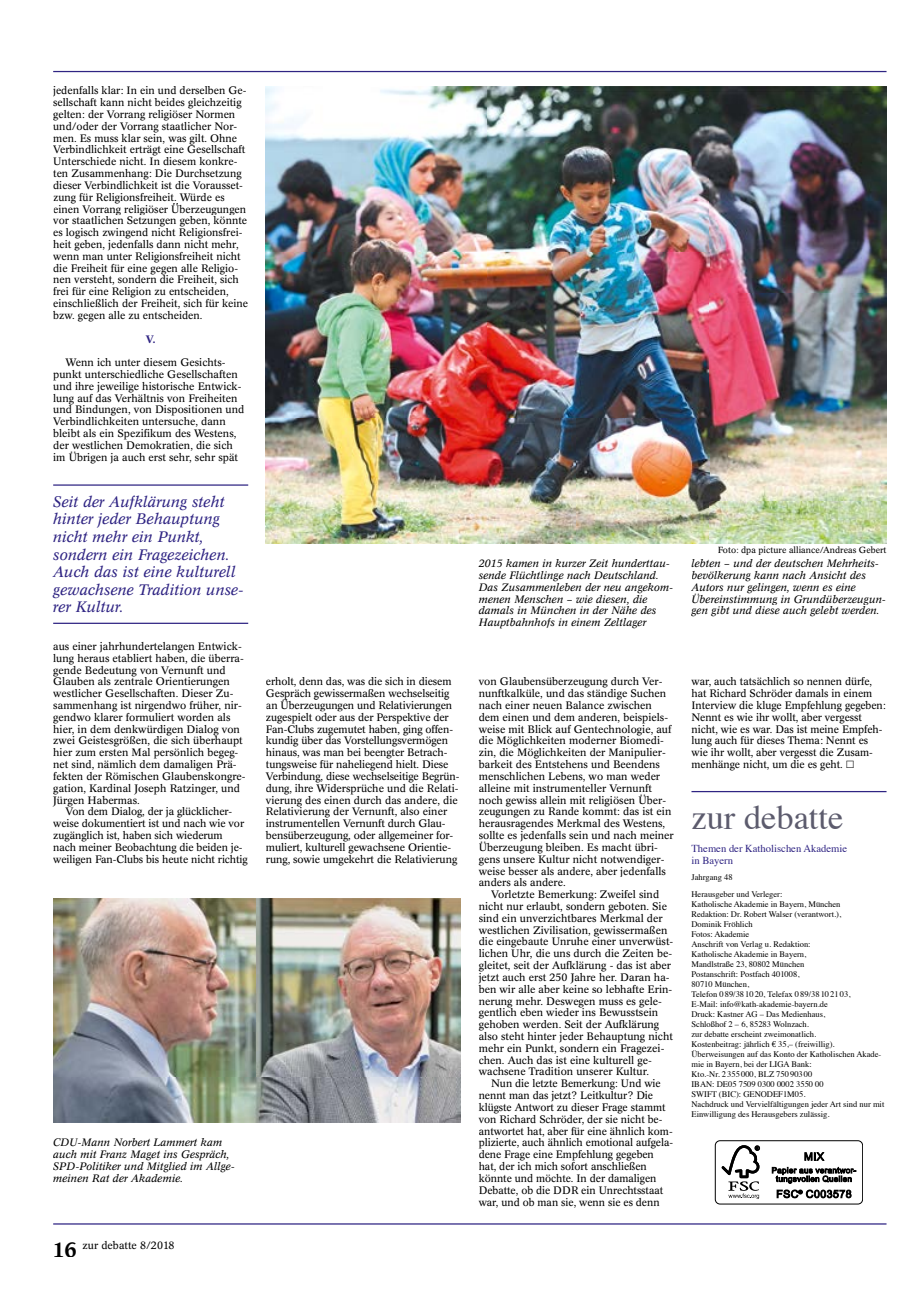
<style>
.page{position:relative;width:922px;height:1312px;background:#fff}
.page>*{position:absolute;margin:0;border:0;box-sizing:border-box;transform-origin:0 0}
.t1{font:34.38px "Times";color:#5c5b6d}
.t2{font:italic 15px/17.5px "Concorde BE";color:#2f2483}
.t3{font:10.62px/11.8px "Concorde BE";color:#000}
.t4{font:italic 10.62px/11.8px "Concorde BE";color:#000}
.t5{font:10.62px/11.9px "Times";color:#2f2483}
.t6{font:500 10.62px "Concorde BE";color:#2f2483}
.t7{font:8.75px "Concorde BE";color:#000}
.t8{font:8.5px/10px "Times";color:#000}
.s1{font-weight:500;font-size:20.62px}
.s2{font-family:"Euro Serif"}
</style>
<div class="page">
<hr style="left:53px;top:1222px;width:833px;height:2px;background:#2f2483">
<hr style="left:53px;top:71px;width:833px;height:1px;background:#2f2483">
<img style="left:53px;top:898px;width:408px;height:224px">
<img style="left:266px;top:86px;width:620px;height:457px">
<div style="left:714px;top:1140px;width:148px;height:63px;border:1px solid #000;border-radius:5px"></div>
<svg style="left:721px;top:1145px;width:38px;height:53px"></svg>
<svg style="left:804px;top:1152px;width:20px;height:8px"></svg>
<svg style="left:771px;top:1166px;width:84px;height:17px"></svg>
<svg style="left:776px;top:1189px;width:75px;height:8px"></svg>
<hr style="left:691px;top:790px;width:195px;height:2px;background:#2f2483">
<hr style="left:54px;top:203px;width:171px;height:1px;background:#000">
<hr style="left:266px;top:699px;width:183px;height:1px;background:#000">
<hr style="left:53px;top:484px;width:195px;height:1px;background:#2f2483">
<hr style="left:53px;top:622px;width:195px;height:1px;background:#2f2483">
<p class="t3" style="left:53px;top:85px;width:196px">jedenfalls klar: In ein und derselben Ge&shy;sellschaft kann nicht beides gleichzeitig gelten: der Vorrang religiöser Normen und/oder der Vorrang staatlicher Nor&shy;men. Es muss klar sein, was gilt. Ohne Verbindlichkeit erträgt eine Gesellschaft Unterschiede nicht. In diesem konkre&shy;ten Zusammenhang: Die Durchsetzung dieser Verbindlichkeit ist die Vorausset&shy;zung für Religionsfreiheit. Würde es einen Vorrang religiöser Überzeugungen vor staatlichen Setzungen geben, könnte es logisch zwingend nicht Religionsfrei&shy;heit geben, jedenfalls dann nicht mehr, wenn man unter Religionsfreiheit nicht die Freiheit für eine gegen alle Religio&shy;nen versteht, sondern die Freiheit, sich frei für eine Religion zu entscheiden, einschließlich der Freiheit, sich für keine bzw. gegen alle zu entscheiden.</p>
<p class="t6" style="left:146px;top:332px;width:11px">V.</p>
<p class="t3" style="left:53px;top:356px;width:193px;text-indent:12px">Wenn ich unter diesem Gesichts&shy;punkt unterschiedliche Gesellschaften und ihre jeweilige historische Entwick&shy;lung auf das Verhältnis von Freiheiten und Bindungen, von Dispositionen und Verbindlichkeiten untersuche, dann bleibt als ein Spezifikum des Westens, der westlichen Demokratien, die sich im Übrigen ja auch erst sehr, sehr spät</p>
<h2 class="t2" style="left:53px;top:493px;width:192px">Seit der Aufklärung steht hinter jeder Behauptung nicht mehr ein Punkt, sondern ein Fragezeichen.<br>Auch das ist eine kulturell gewachsene Tradition unse&shy;rer Kultur.</h2>
<p class="t3" style="left:53px;top:640px;width:194px">aus einer jahrhundertelangen Entwick&shy;lung heraus etabliert haben, die überra&shy;gende Bedeutung von Vernunft und Glauben als zentrale Orientierungen westlicher Gesellschaften. Dieser Zu&shy;sammenhang ist nirgendwo früher, nir&shy;gendwo klarer formuliert worden als hier, in dem denkwürdigen Dialog von zwei Geistesgrößen, die sich überhaupt hier zum ersten Mal persönlich begeg&shy;net sind, nämlich dem damaligen Prä&shy;fekten der Römischen Glaubenskongre&shy;gation, Kardinal Joseph Ratzinger, und Jürgen Habermas.</p>
<p class="t3" style="left:53px;top:805px;width:196px;text-indent:12px">Von dem Dialog, der ja glücklicher&shy;weise dokumentiert ist und nach wie vor zugänglich ist, haben sich wiederum nach meiner Beobachtung die beiden je&shy;weiligen Fan-Clubs bis heute nicht richtig</p>
<p class="t4" style="left:53px;top:1136px;width:183px">CDU-Mann Norbert Lammert kam auch mit Franz Maget ins Gespräch,<br>SPD-Politiker und Mitglied im Allge&shy;meinen Rat der Akademie.</p>
<p class="t3" style="left:53px;top:1239px;width:123px"><span class="s1">16</span> zur debatte 8/2018</p>
<p class="t7" style="left:717px;top:544px;width:170px">Foto: dpa picture alliance/Andreas Gebert</p>
<p class="t4" style="left:478px;top:557px;width:196px">2015 kamen in kurzer Zeit hunderttau&shy;sende Flüchtlinge nach Deutschland.<br>Das Zusammenleben der neu angekom&shy;menen Menschen – wie diesen, die damals in München in der Nähe des Hauptbahnhofs in einem Zeltlager</p>
<p class="t4" style="left:691px;top:557px;width:196px">lebten – und der deutschen Mehrheits&shy;bevölkerung kann nach Ansicht des Autors nur gelingen, wenn es eine Übereinstimmung in Grundüberzeugun&shy;gen gibt und diese auch gelebt werden.</p>
<p class="t3" style="left:266px;top:675px;width:195px">erholt, denn das, was die sich in diesem Gespräch gewissermaßen wechselseitig an Überzeugungen und Relativierungen zugespielt oder aus der Perspektive der Fan-Clubs zugemutet haben, ging offen&shy;kundig über das Vorstellungsvermögen hinaus, was man bei beengter Betrach&shy;tungsweise für naheliegend hielt. Diese Verbindung, diese wechselseitige Begrün&shy;dung, ihre Widersprüche und die Relati&shy;vierung des einen durch das andere, die Relativierung der Vernunft, also einer instrumentellen Vernunft durch Glau&shy;bensüberzeugung, oder allgemeiner for&shy;muliert, kulturell gewachsene Orientie&shy;rung, sowie umgekehrt die Relativierung</p>
<p class="t3" style="left:478px;top:675px;width:196px">von Glaubensüberzeugung durch Ver&shy;nunftkalküle, und das ständige Suchen nach einer neuen Balance zwischen dem einen und dem anderen, beispiels&shy;weise mit Blick auf Gentechnologie, auf die Möglichkeiten moderner Biomedi&shy;zin, die Möglichkeiten der Manipulier&shy;barkeit des Entstehens und Beendens menschlichen Lebens, wo man weder alleine mit instrumenteller Vernunft noch gewiss allein mit religiösen Über&shy;zeugungen zu Rande kommt: das ist ein herausragendes Merkmal des Westens, sollte es jedenfalls sein und nach meiner Überzeugung bleiben. Es macht übri&shy;gens unsere Kultur nicht notwendiger&shy;weise besser als andere, aber jedenfalls anders als andere.</p>
<p class="t3" style="left:478px;top:888px;width:196px;text-indent:12px">Vorletzte Bemerkung: Zweifel sind nicht nur erlaubt, sondern geboten. Sie sind ein unverzichtbares Merkmal der westlichen Zivilisation, gewissermaßen die eingebaute Unruhe einer unverwüst&shy;lichen Uhr, die uns durch die Zeiten be&shy;gleitet, seit der Aufklärung - das ist aber jetzt auch erst 250 Jahre her. Daran ha&shy;ben wir alle aber keine so lebhafte Erin&shy;nerung mehr. Deswegen muss es gele&shy;gentlich eben wieder ins Bewusstsein gehoben werden. Seit der Aufklärung also steht hinter jeder Behauptung nicht mehr ein Punkt, sondern ein Fragezei&shy;chen. Auch das ist eine kulturell ge&shy;wachsene Tradition unserer Kultur.</p>
<p class="t3" style="left:478px;top:1077px;width:196px;text-indent:12px">Nun die letzte Bemerkung: Und wie nennt man das jetzt? Leitkultur? Die klügste Antwort zu dieser Frage stammt von Richard Schröder, der sie nicht be&shy;antwortet hat, aber für eine ähnlich kom&shy;plizierte, auch ähnlich emotional aufgela&shy;dene Frage eine Empfehlung gegeben hat, der ich mich sofort anschließen könnte und möchte. In der damaligen Debatte, ob die DDR ein Unrechtsstaat war, und ob man sie, wenn sie es denn</p>
<p class="t3" style="left:691px;top:675px;width:196px">war, auch tatsächlich so nennen dürfe, hat Richard Schröder damals in einem Interview die kluge Empfehlung gegeben:<br>Nennt es wie ihr wollt, aber vergesst nicht, wie es war. Das ist meine Empfeh&shy;lung auch für dieses Thema: Nennt es wie ihr wollt, aber vergesst die Zusam&shy;menhänge nicht, um die es geht.</p>
<h1 class="t1" style="left:691px;top:784px;width:153px">zur debatte</h1>
<p class="t5" style="left:691px;top:841px;width:157px">Themen der Katholischen Akademie in Bayern</p>
<p class="t8" style="left:691px;top:868px;width:92px;line-height:16.2px">Jahrgang 48<br>Herausgeber und Verleger:</p>
<p class="t8" style="left:691px;top:897px;width:194px">Katholische Akademie in Bayern, München<br>Redaktion: Dr. Robert Walser (verantwort.),<br>Dominik Fröhlich<br>Fotos: Akademie<br>Anschrift von Verlag u. Redaktion:<br>Katho lische Akademie in Bayern,<br>Mandlstraße 23, 80802 München<br>Postanschrift: Postfach 401008,<br>80710 München,<br>Telefon 0 89/38 10 20, Telefax 0 89/38 10 21 03,<br>E-Mail: info@kath-akademie-bayern.de<br>Druck: Kastner AG – Das Medienhaus,<br>Schloßhof 2 – 6, 85283 Wolnzach.<br>zur debatte erscheint zweimonatlich.<br>Kostenbeitrag: jährlich <span class="s2">€</span> 35,– (freiwillig).<br>Überweisungen auf das Konto der Katholischen Akade&shy;mie in Bayern, bei der LIGA Bank:<br>Kto.-Nr. 2 355 000, BLZ 750 903 00<br>IBAN: DE05 7509 0300 0002 3550 00<br>SWIFT (BIC): GENODEF1M05.<br>Nachdruck und Vervielfältigungen jeder Art sind nur mit Einwilligung des Herausgebers zulässig.</p>
</div>
